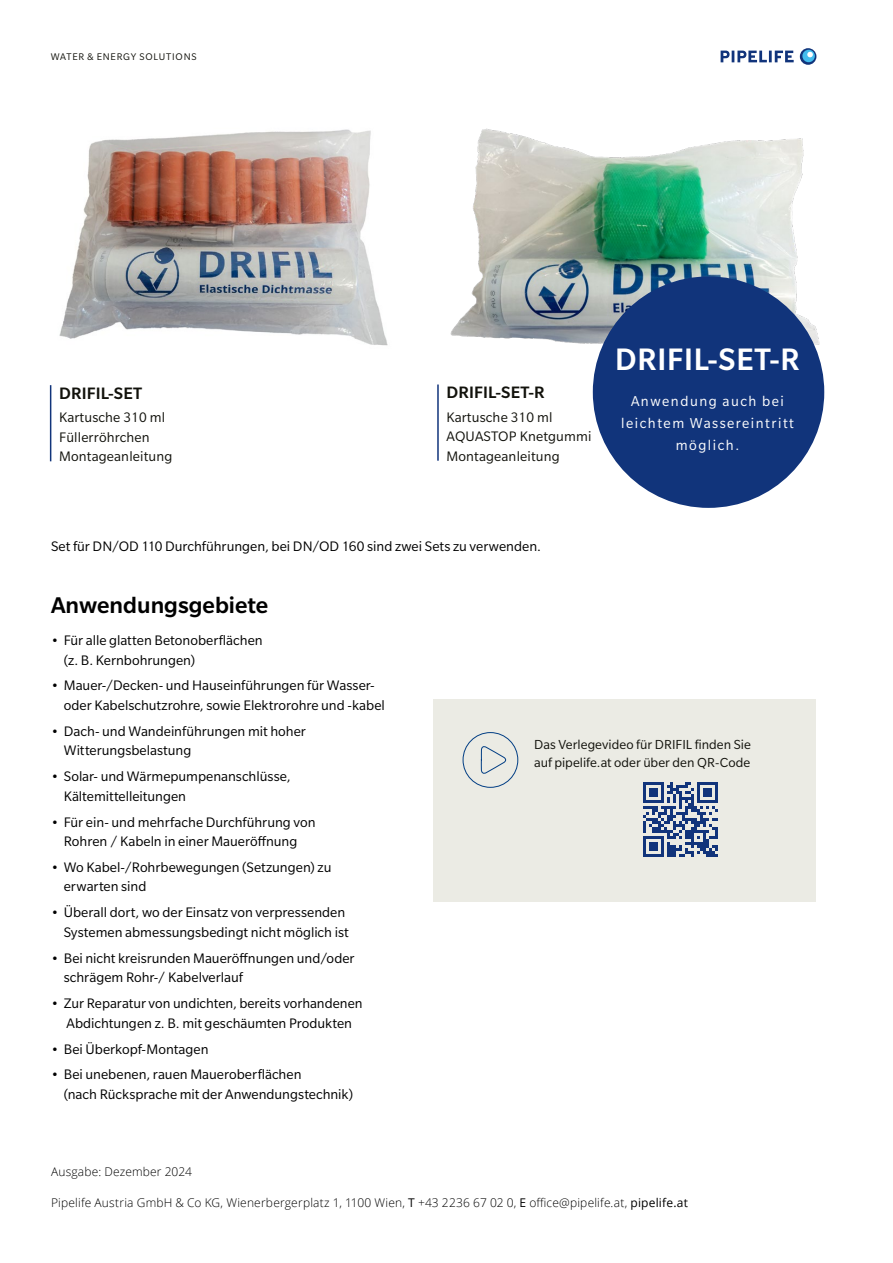
<style>
.page{position:relative;width:893px;height:1263px;background:#fff}
.page>*{position:absolute;margin:0;border:0;box-sizing:border-box;transform-origin:0 0}
.t1{font:500 33.75px "Slate Pro";letter-spacing:.025em;color:#fff}
.t2{font:500 24.75px "Slate Pro";color:#000}
.t3{font:500 18px "Slate Pro";letter-spacing:.01em;color:#12120c}
.t4{font:15.6px/21.8px "Slate Pro";letter-spacing:.1em;color:#fff;text-align:center}
.t5{font:15px/19.5px "Slate Pro";color:#000}
.t6{font:15px/19.5px "Slate Pro";letter-spacing:.01em;color:#12120c}
.t7{font:14.25px/17.5px "Slate Pro";letter-spacing:.005em;color:#12120c}
.t8{font:300 12px "Open Sans";letter-spacing:.015em;color:#000}
.t9{font:10.5px "Slate Pro";letter-spacing:.075em;color:#12120c}
.s1{font-weight:400}
</style>
<div class="page">
<img style="left:59px;top:129px;width:329px;height:217px">
<img style="left:450px;top:128px;width:375px;height:263px">
<svg style="left:800px;top:48px;width:16px;height:17px"></svg>
<svg style="left:802px;top:50px;width:13px;height:12px"></svg>
<svg style="left:807px;top:52px;width:6px;height:5px"></svg>
<svg style="left:721px;top:51px;width:73px;height:11px"></svg>
<div style="left:594px;top:277px;width:229px;height:230px;background:#11347b;border-radius:50%"></div>
<hr style="left:50px;top:385px;width:1px;height:76px;background:#11347b">
<hr style="left:437px;top:384px;width:2px;height:77px;background:#11347b">
<div style="left:433px;top:699px;width:383px;height:202px;background:#ebebe4"></div>
<svg style="left:643px;top:782px;width:75px;height:74px"></svg>
<hr style="left:643px;top:853px;width:21px;height:3px;background:#11347b">
<div style="left:649px;top:841px;width:9px;height:9px;background:#11347b"></div>
<div style="left:463px;top:732px;width:55px;height:56px;border:1px solid #023e84;border-radius:50%"></div>
<svg style="left:481px;top:746px;width:26px;height:28px"></svg>
<p class="t9" style="left:51px;top:51px;width:147px">WATER &amp; ENERGY SOLUTIONS</p>
<p class="t3" style="left:59px;top:383px;width:85px">DRIFIL-SET</p>
<p class="t6" style="left:59px;top:408px;width:115px">Kartusche 310 ml<br>Füllerröhrchen<br>Montageanleitung</p>
<p class="t3" style="left:446px;top:382px;width:100px">DRIFIL-SET-R</p>
<p class="t6" style="left:446px;top:407px;width:147px">Kartusche 310 ml<br>AQUASTOP Knetgummi<br>Montageanleitung</p>
<h1 class="t1" style="left:615px;top:341px;width:186px">DRIFIL-SET-R</h1>
<p class="t4" style="left:621px;top:390px;width:174px">Anwendung auch bei leichtem Wassereintritt möglich.</p>
<p class="t5" style="left:51px;top:536px;width:491px">Set für DN/OD 110 Durchführungen, bei DN/OD 160 sind zwei Sets zu verwenden.</p>
<h2 class="t2" style="left:51px;top:592px;width:219px">Anwendungsgebiete</h2>
<p class="t5" style="left:64px;top:630px;width:201px;text-indent:-13px">• Für alle glatten Betonoberflächen (z. B. Kernbohrungen)</p>
<p class="t5" style="left:64px;top:676px;width:323px;text-indent:-13px">• Mauer-/Decken- und Hauseinführungen für Wasser&shy;oder Kabelschutzrohre, sowie Elektrorohre und -kabel</p>
<p class="t5" style="left:64px;top:721px;width:244px;text-indent:-13px">• Dach- und Wandeinführungen mit hoher<br>Witterungsbelastung</p>
<p class="t5" style="left:64px;top:767px;width:228px;text-indent:-13px">• Solar- und Wärmepumpenanschlüsse,<br>Kältemittelleitungen</p>
<p class="t5" style="left:51px;top:812px;width:266px;text-align:center">• Für ein- und mehrfache Durchführung von<br>Rohren / Kabeln in einer Maueröffnung</p>
<p class="t5" style="left:64px;top:857px;width:269px;text-indent:-13px">• Wo Kabel-/Rohrbewegungen (Setzungen) zu erwarten sind</p>
<p class="t5" style="left:51px;top:903px;width:299px;text-align:right">• Überall dort, wo der Einsatz von verpressenden<br>Systemen abmessungsbedingt nicht möglich ist</p>
<p class="t5" style="left:64px;top:948px;width:292px;text-indent:-13px">• Bei nicht kreisrunden Maueröffnungen und/oder schrägem Rohr-/ Kabelverlauf</p>
<p class="t5" style="left:51px;top:993px;width:313px;text-align:center">• Zur Reparatur von undichten, bereits vorhandenen<br>Abdichtungen z. B. mit geschäumten Produkten</p>
<p class="t5" style="left:51px;top:1039px;width:159px">• Bei Überkopf-Montagen</p>
<p class="t5" style="left:64px;top:1065px;width:291px;text-indent:-13px">• Bei unebenen, rauen Maueroberflächen<br>(nach Rücksprache mit der Anwendungstechnik)</p>
<p class="t8" style="left:51px;top:1163px;width:142px">Ausgabe: Dezember 2024</p>
<p class="t7" style="left:534px;top:736px;width:218px">Das Verlegevideo für DRIFIL finden Sie auf pipelife.at oder über den QR-Code</p>
<p class="t8" style="left:51px;top:1194px;width:638px">Pipelife Austria GmbH &amp; Co KG, Wienerbergerplatz 1, 1100 Wien, <span class="s1">T</span> +43 2236 67 02 0, <span class="s1">E</span> office@pipelife.at, <span class="s1">pipelife.at</span></p>
</div>
